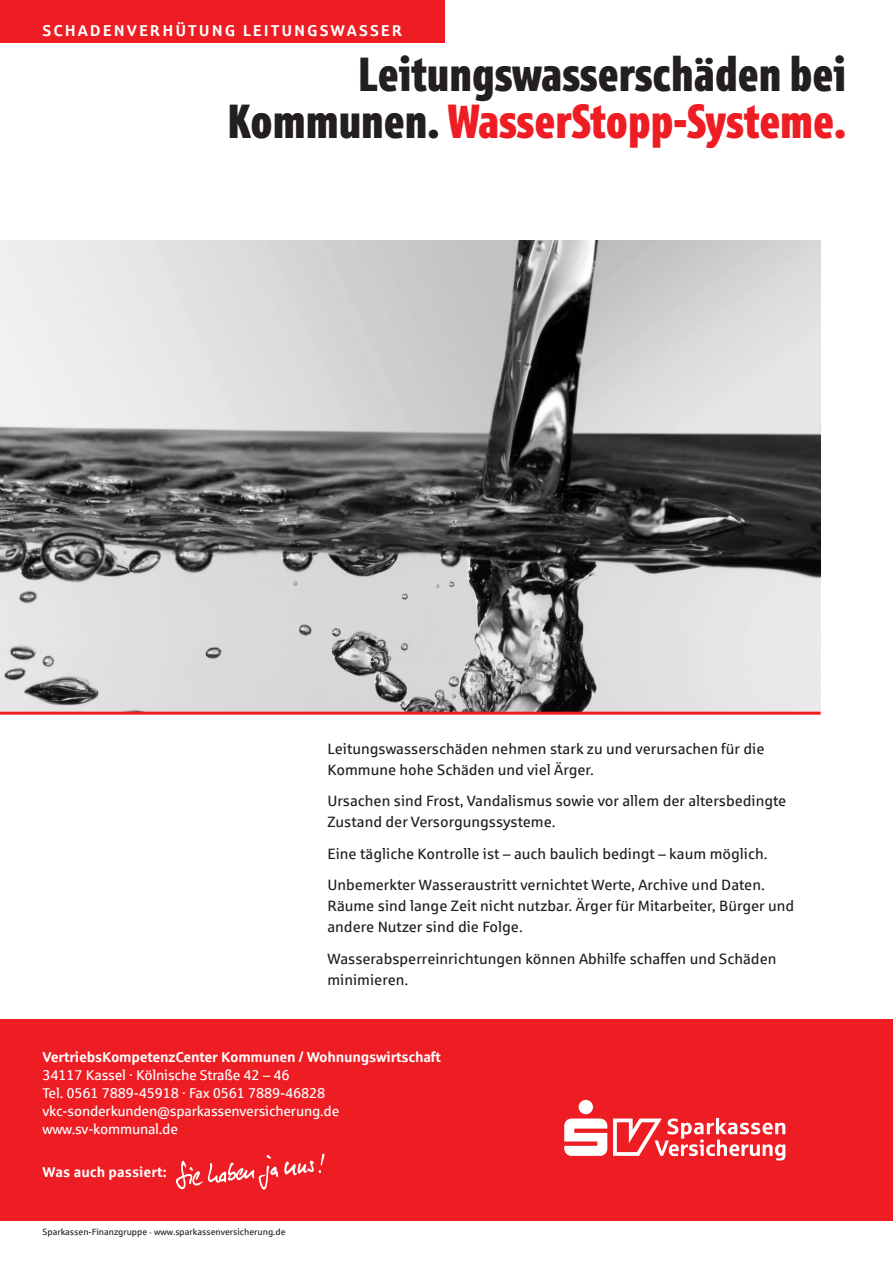
<style>
.page{position:relative;width:893px;height:1263px;background:#fff}
.page>*{position:absolute;margin:0;border:0;box-sizing:border-box;transform-origin:0 0}
.t1{font:48px/46.5px "Sparkasse XB Condensed";color:#231f20;text-align:right}
.t2{font:700 15.75px "Sparkasse Rg";letter-spacing:.125em;color:#fff}
.t3{font:15px/21px "Sparkasse Rg";color:#231f20}
.t4{font:14.25px/18px "Sparkasse Rg";letter-spacing:-.015em;color:#fff}
.t5{font:700 14.25px "Sparkasse Rg";letter-spacing:-.015em;color:#fff}
.t6{font:9px "Sparkasse Rg";color:#231f20}
.s1{color:#ee1d23}
</style>
<div class="page">
<div style="left:0;top:0;width:444px;height:43px;background:#ee1d23"></div>
<img style="left:0;top:240px;width:821px;height:472px">
<hr style="left:0;top:712px;width:821px;height:3px;background:#ee1d23">
<div style="left:0;top:1019px;width:893px;height:201px;background:#ee1d23"></div>
<svg style="left:176px;top:1155px;width:102px;height:35px"></svg>
<svg style="left:284px;top:1153px;width:41px;height:22px"></svg>
<svg style="left:613px;top:1118px;width:172px;height:42px"></svg>
<div style="left:579px;top:1100px;width:14px;height:14px;background:#fff;border-radius:50%"></div>
<svg style="left:564px;top:1118px;width:43px;height:38px"></svg>
<p class="t2" style="left:43px;top:21px;width:361px">Schadenverhütung Leitungswasser</p>
<h1 class="t1" style="left:228px;top:50px;width:620px">Leitungswasserschäden bei<br>Kommunen. <span class="s1">WasserStopp-Systeme.</span></h1>
<p class="t3" style="left:327px;top:737px;width:439px">Leitungswasserschäden nehmen stark zu und verursachen für die<br>Kommune hohe Schäden und viel Ärger.</p>
<p class="t3" style="left:327px;top:790px;width:460px">Ursachen sind Frost, Vandalismus sowie vor allem der altersbedingte<br>Zustand der Versorgungssysteme.</p>
<p class="t3" style="left:327px;top:837px;width:442px;line-height:31.5px">Eine tägliche Kontrolle ist – auch baulich bedingt – kaum möglich.<br>Unbemerkter Wasseraustritt vernichtet Werte, Archive und Daten.</p>
<p class="t3" style="left:327px;top:895px;width:468px">Räume sind lange Zeit nicht nutzbar. Ärger für Mitarbeiter, Bürger und andere Nutzer sind die Folge.</p>
<p class="t3" style="left:327px;top:947px;width:451px">Wasserabsperreinrichtungen können Abhilfe schaffen und Schäden minimieren.</p>
<p class="t5" style="left:43px;top:1048px;width:400px">VertriebsKompetenzCenter Kommunen / Wohnungswirtschaft</p>
<p class="t4" style="left:43px;top:1066px;width:298px">34117 Kassel · Kölnische Straße 42 – 46<br>Tel. 0561 7889-45918 · Fax 0561 7889-46828 vkc-sonderkunden@sparkassenversicherung.de www.sv-kommunal.de</p>
<p class="t5" style="left:43px;top:1163px;width:126px">Was auch passiert:</p>
<p class="t6" style="left:43px;top:1227px;width:245px">Sparkassen-Finanzgruppe · www.sparkassenversicherung.de</p>
</div>
